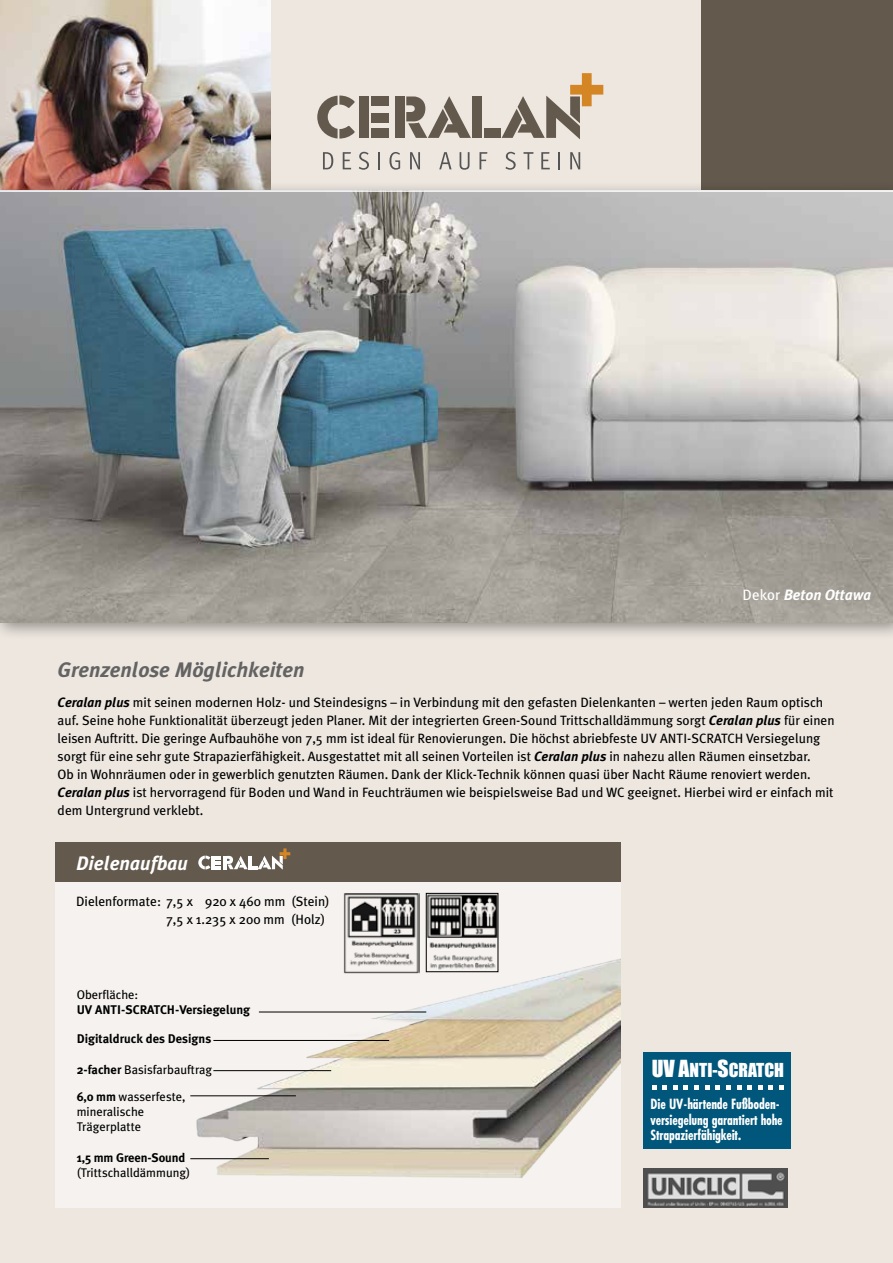
<style>
.page{position:relative;width:893px;height:1263px;background:#ede7e0}
.page>*{position:absolute;margin:0;border:0;box-sizing:border-box;transform-origin:0 0}
.t1{font:italic 700 21px "Meta Plus";color:#636363}
.t2{font:italic 700 19.5px "Meta Plus";color:#fff}
.t3{font:17.7px "Impact";color:#fff}
.t4{font:700 15.45px/15.5px "Futura PT Cond";letter-spacing:-.01em;color:#fff;scale:.95 1}
.t5{font:italic 700 15px "Meta Plus";color:#fff}
.t6{font:13.5px/18px "Meta Plus";color:#000}
.t7{font:12.6px/15px "Meta Plus";color:#000}
.t8{font:700 12.6px "Meta Plus";color:#000}
.s1{font-weight:400;font-style:normal}
.s2{font-weight:700;font-style:italic}
.s3{font-weight:700}
.s4{font-size:21.6px}
</style>
<div class="page">
<div style="left:701px;top:0;width:191px;height:191px;background:#63594d"></div>
<img style="left:0;top:0;width:271px;height:181px">
<div style="left:0;top:181px;width:893px;height:460px;background:#000;opacity:.4"></div>
<img style="left:0;top:192px;width:892px;height:430px">
<svg style="left:323px;top:152px;width:10px;height:17px"></svg>
<svg style="left:343px;top:152px;width:8px;height:17px"></svg>
<svg style="left:359px;top:152px;width:10px;height:18px"></svg>
<svg style="left:378px;top:152px;width:2px;height:17px"></svg>
<svg style="left:389px;top:152px;width:11px;height:18px"></svg>
<svg style="left:410px;top:152px;width:10px;height:17px"></svg>
<svg style="left:439px;top:152px;width:13px;height:17px"></svg>
<svg style="left:460px;top:152px;width:9px;height:18px"></svg>
<svg style="left:479px;top:152px;width:8px;height:17px"></svg>
<svg style="left:505px;top:152px;width:11px;height:18px"></svg>
<svg style="left:523px;top:152px;width:10px;height:17px"></svg>
<svg style="left:541px;top:152px;width:9px;height:17px"></svg>
<svg style="left:558px;top:152px;width:2px;height:17px"></svg>
<svg style="left:570px;top:152px;width:10px;height:17px"></svg>
<div style="left:359px;top:97px;width:10px;height:41px;background:#63594d"></div>
<div style="left:371px;top:97px;width:17px;height:9px;background:#63594d"></div>
<div style="left:371px;top:113px;width:17px;height:10px;background:#63594d"></div>
<div style="left:371px;top:128px;width:17px;height:10px;background:#63594d"></div>
<div style="left:395px;top:96px;width:9px;height:42px;background:#63594d"></div>
<div style="left:472px;top:97px;width:10px;height:41px;background:#63594d"></div>
<div style="left:484px;top:128px;width:16px;height:10px;background:#63594d"></div>
<svg style="left:406px;top:96px;width:65px;height:42px"></svg>
<svg style="left:317px;top:96px;width:38px;height:43px"></svg>
<svg style="left:502px;top:73px;width:101px;height:66px"></svg>
<div style="left:55px;top:849px;width:565px;height:359px;background:#f5f2ef"></div>
<div style="left:55px;top:842px;width:565px;height:39px;background:#63594d"></div>
<img style="left:190px;top:892px;width:430px;height:286px">
<hr style="left:213px;top:1070px;width:118px;height:1px;background:#000">
<hr style="left:190px;top:1158px;width:79px;height:1px;background:#000">
<hr style="left:190px;top:1095px;width:106px;height:1px;background:#000">
<hr style="left:259px;top:1012px;width:167px;height:1px;background:#000">
<hr style="left:213px;top:1040px;width:176px;height:1px;background:#000">
<img style="left:343px;top:893px;width:76px;height:80px">
<img style="left:428px;top:895px;width:68px;height:75px">
<div style="left:426px;top:893px;width:72px;height:79px;border:1px solid #000"></div>
<svg style="left:198px;top:848px;width:92px;height:22px"></svg>
<div style="left:643px;top:1052px;width:147px;height:97px;background:#00577b"></div>
<svg style="left:652px;top:1086px;width:4px;height:4px"></svg>
<svg style="left:662px;top:1086px;width:5px;height:4px"></svg>
<svg style="left:673px;top:1086px;width:4px;height:4px"></svg>
<svg style="left:684px;top:1086px;width:4px;height:4px"></svg>
<svg style="left:694px;top:1086px;width:5px;height:4px"></svg>
<svg style="left:705px;top:1086px;width:4px;height:4px"></svg>
<svg style="left:716px;top:1086px;width:4px;height:4px"></svg>
<svg style="left:726px;top:1086px;width:4px;height:4px"></svg>
<svg style="left:737px;top:1086px;width:4px;height:4px"></svg>
<svg style="left:748px;top:1086px;width:4px;height:4px"></svg>
<svg style="left:758px;top:1086px;width:4px;height:4px"></svg>
<svg style="left:769px;top:1086px;width:4px;height:4px"></svg>
<svg style="left:779px;top:1086px;width:5px;height:4px"></svg>
<hr style="left:0;top:190px;width:893px;height:2px;background:#fff">
<img style="left:643px;top:1169px;width:144px;height:38px">
<h1 class="t1" style="left:58px;top:657px;width:248px">Grenzenlose Möglichkeiten</h1>
<p class="t5" style="left:743px;top:586px;width:130px"><span class="s1">Dekor</span> Beton Ottawa</p>
<p class="t6" style="left:58px;top:693px;width:778px"><span class="s2">Ceralan plus</span> mit seinen modernen Holz- und Steindesigns – in Verbindung mit den gefasten Dielenkanten – werten jeden Raum optisch auf. Seine hohe Funktionalität überzeugt jeden Planer. Mit der integrierten Green-Sound Trittschalldämmung sorgt <span class="s2">Ceralan plus</span> für einen leisen Auftritt. Die geringe Aufbauhöhe von 7,5 mm ist ideal für Renovierungen. Die höchst abriebfeste UV ANTI-SCRATCH Versiegelung sorgt für eine sehr gute Strapazierfähigkeit. Ausgestattet mit all seinen Vorteilen ist <span class="s2">Ceralan plus</span> in nahezu allen Räumen einsetzbar.<br>Ob in Wohnräumen oder in gewerblich genutzten Räumen. Dank der Klick-Technik können quasi über Nacht Räume renoviert werden.<br><span class="s2">Ceralan plus</span> ist hervorragend für Boden und Wand in Feuchträumen wie beispielsweise Bad und WC geeignet. Hierbei wird er einfach mit dem Untergrund verklebt.</p>
<h2 class="t2" style="left:76px;top:852px;width:113px">Dielenaufbau</h2>
<p class="t6" style="left:166px;top:892px;width:165px;text-indent:-90px">Dielenformate: 7,5 x 920 x 460 mm (Stein)<br>7,5 x 1.235 x 200 mm (Holz)</p>
<p class="t7" style="left:77px;top:987px;width:63px">Oberfläche:</p>
<p class="t8" style="left:77px;top:1002px;width:175px">UV ANTI-SCRATCH-Versiegelung</p>
<p class="t8" style="left:77px;top:1031px;width:136px">Digitaldruck des Designs</p>
<p class="t7" style="left:77px;top:1062px;width:137px"><span class="s3">2-facher</span> Basisfarbauftrag</p>
<p class="t7" style="left:77px;top:1089px;width:110px"><span class="s3">6,0 mm</span> wasserfeste, mineralische<br>Trägerplatte</p>
<p class="t8" style="left:77px;top:1151px;width:110px">1,5 mm Green-Sound</p>
<p class="t7" style="left:77px;top:1165px;width:115px">(Trittschalldämmung)</p>
<h3 class="t3" style="left:652px;top:1057px;width:134px"><span class="s4">UV A</span>NTI-<span class="s4">S</span>CRATCH</h3>
<p class="t4" style="left:651px;top:1096px;width:141px">Die UV-härtende Fußboden&shy;versiegelung garantiert hohe<br>Strapazierfähigkeit.</p>
</div>
